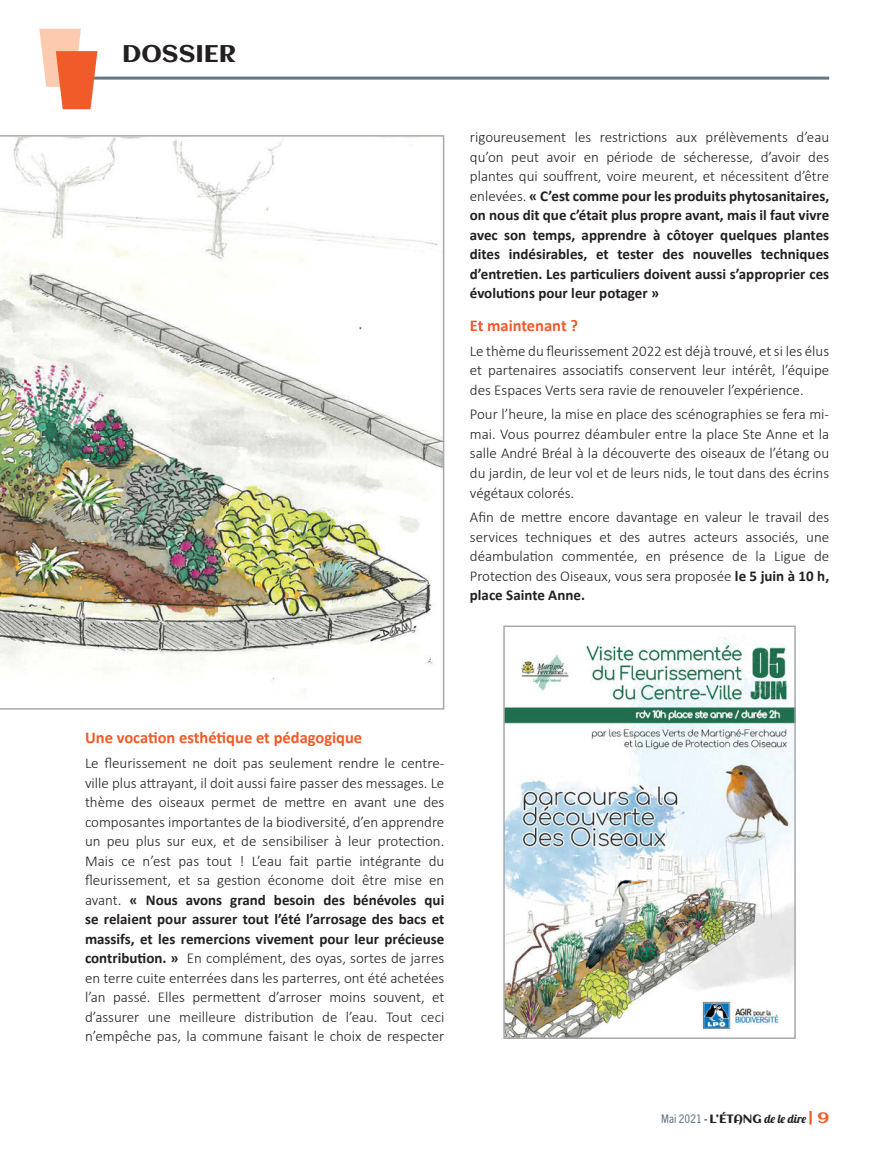
<style>
.page{position:relative;width:893px;height:1149px;background:#fff}
.page>*{position:absolute;margin:0;border:0;box-sizing:border-box;transform-origin:0 0}
.t1{font:24px "Aclonica";color:#231f20}
.sous_titre{font:700 16.5px "Calibri";color:#f15a29}
.texte{font:300 15px/19.5px "Calibri";color:#231f20;text-align:justify}
.texte-2{font:700 15px/19.5px "Calibri";color:#231f20;text-align:justify}
.t2{font:12px "Lobster 1.4";color:#231f20}
.s1{font-weight:300}
.s2{font-weight:700}
.s3{font-family:"Trade Gothic Next LT Pro";font-stretch:condensed;color:#647883}
.s4{font-family:"Trade Gothic Next LT Pro";font-stretch:condensed}
.s5{font-family:"Aclonica"}
.s6{font-family:"Aclonica";font-size:15px;color:#f15a29}
</style>
<div class="page">
<hr style="left:85px;top:77px;width:744px;height:3px;background:#647883">
<svg style="left:39px;top:29px;width:58px;height:80px"></svg>
<img style="left:0;top:135px;width:444px;height:574px">
<img style="left:506px;top:637px;width:287px;height:398px">
<div style="left:503px;top:625px;width:293px;height:413px;border:2px solid #a7a9ac"></div>
<h1 class="t1" style="left:122px;top:37px;width:115px">DOSSIER</h1>
<p class="texte-2" style="left:470px;top:127px;width:361px"><span class="s1">rigoureusement les restrictions aux prélèvements d’eau qu’on peut avoir en période de sécheresse, d’avoir des plantes qui souffrent, voire meurent, et nécessitent d’être enlevées.</span> « C’est comme pour les produits phytosanitaires, on nous dit que c’était plus propre avant, mais il faut vivre avec son temps, apprendre à côtoyer quelques plantes dites indésirables, et tester des nouvelles techniques d’entretien. Les particuliers doivent aussi s’approprier ces évolutions pour leur potager »</p>
<p class="sous_titre" style="left:470px;top:315px;width:110px">Et maintenant ?</p>
<p class="texte" style="left:470px;top:340px;width:361px">Le thème du fleurissement 2022 est déjà trouvé, et si les élus et partenaires associatifs conservent leur intérêt, l’équipe des Espaces Verts sera ravie de renouveler l’expérience.</p>
<p class="texte" style="left:470px;top:404px;width:361px">Pour l’heure, la mise en place des scénographies se fera mi&shy;mai. Vous pourrez déambuler entre la place Ste Anne et la salle André Bréal à la découverte des oiseaux de l’étang ou du jardin, de leur vol et de leurs nids, le tout dans des écrins végétaux colorés.</p>
<p class="texte" style="left:470px;top:507px;width:361px">Afin de mettre encore davantage en valeur le travail des services techniques et des autres acteurs associés, une déambulation commentée, en présence de la Ligue de Protection des Oiseaux, vous sera proposée <span class="s2">le 5 juin à 10 h, place Sainte Anne.</span></p>
<p class="sous_titre" style="left:85px;top:727px;width:279px">Une vocation esthétique et pédagogique</p>
<p class="texte" style="left:85px;top:753px;width:361px">Le fleurissement ne doit pas seulement rendre le centre&shy;ville plus attrayant, il doit aussi faire passer des messages. Le thème des oiseaux permet de mettre en avant une des composantes importantes de la biodiversité, d’en apprendre un peu plus sur eux, et de sensibiliser à leur protection.<br>Mais ce n’est pas tout ! L’eau fait partie intégrante du fleurissement, et sa gestion économe doit être mise en avant. <span class="s2">« Nous avons grand besoin des bénévoles qui se relaient pour assurer tout l’été l’arrosage des bacs et massifs, et les remercions vivement pour leur précieuse contribution. »</span> En complément, des oyas, sortes de jarres en terre cuite enterrées dans les parterres, ont été achetées l’an passé. Elles permettent d’arroser moins souvent, et d’assurer une meilleure distribution de l’eau. Tout ceci n’empêche pas, la commune faisant le choix de respecter</p>
<p class="t2" style="left:661px;top:1110px;width:169px"><span class="s3">Mai 2021</span> <span class="s4">-</span> <span class="s5">L’ÉTANG</span> de le dire <span class="s6">| 9</span></p>
</div>
